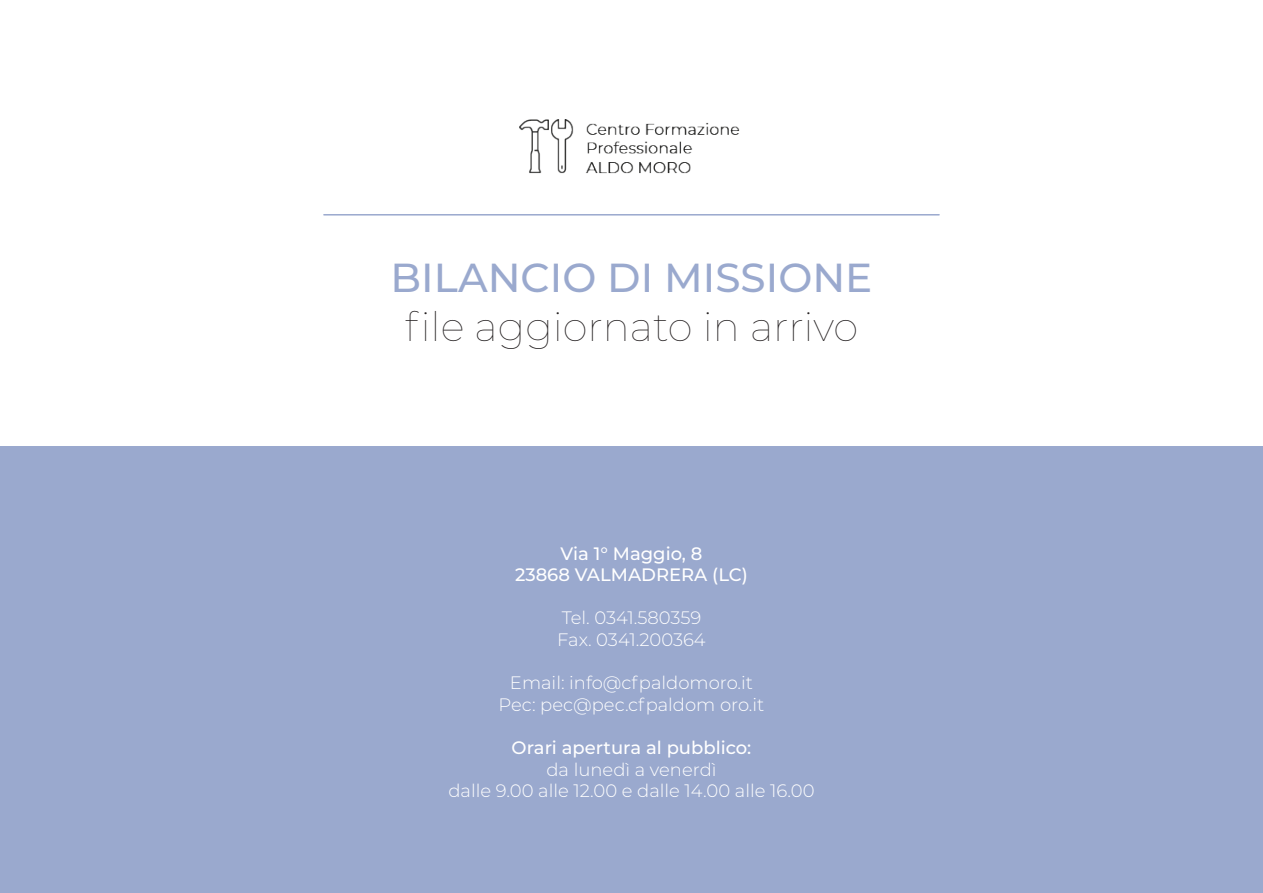
<style>
.page{position:relative;width:1263px;height:893px;background:#fff}
.page>*{position:absolute;margin:0;border:0;box-sizing:border-box;transform-origin:0 0}
.t1{font:100 40.5px/48.6px "Montserrat";color:#231f20;text-align:center}
.t2{font:300 18px/21.6px "Montserrat";color:#fff;text-align:center}
.t3{font:500 18px "Montserrat";color:#fff}
.s1{font-weight:500;color:#9aa9ce}
.s2{font-weight:500}
</style>
<div class="page">
<div style="left:0;top:446px;width:1263px;height:447px;background:#9aa9ce"></div>
<img style="left:520px;top:119px;width:220px;height:55px">
<hr style="left:324px;top:214px;width:615px;height:2px;background:#9aa9ce">
<p class="t1" style="left:391px;top:252px;width:483px"><span class="s1">BILANCIO DI MISSIONE </span>file aggiornato in arrivo</p>
<p class="t3" style="left:560px;top:541px;width:143px">Via 1° Maggio, 8</p>
<p class="t3" style="left:515px;top:562px;width:234px">23868 VALMADRERA (LC)</p>
<p class="t2" style="left:562px;top:607px;width:141px">Tel. 0341.580359</p>
<p class="t2" style="left:557px;top:628px;width:150px">Fax. 0341.200364</p>
<p class="t2" style="left:510px;top:671px;width:245px">Email: info@cfpaldomoro.it</p>
<p class="t2" style="left:499px;top:693px;width:267px">Pec: pec@pec.cfpaldom oro.it</p>
<p class="t2" style="left:448px;top:736px;width:368px"><span class="s2">Orari apertura al pubblico:<br></span>da lunedì a venerdì<br>dalle 9.00 alle 12.00 e dalle 14.00 alle 16.00</p>
</div>
